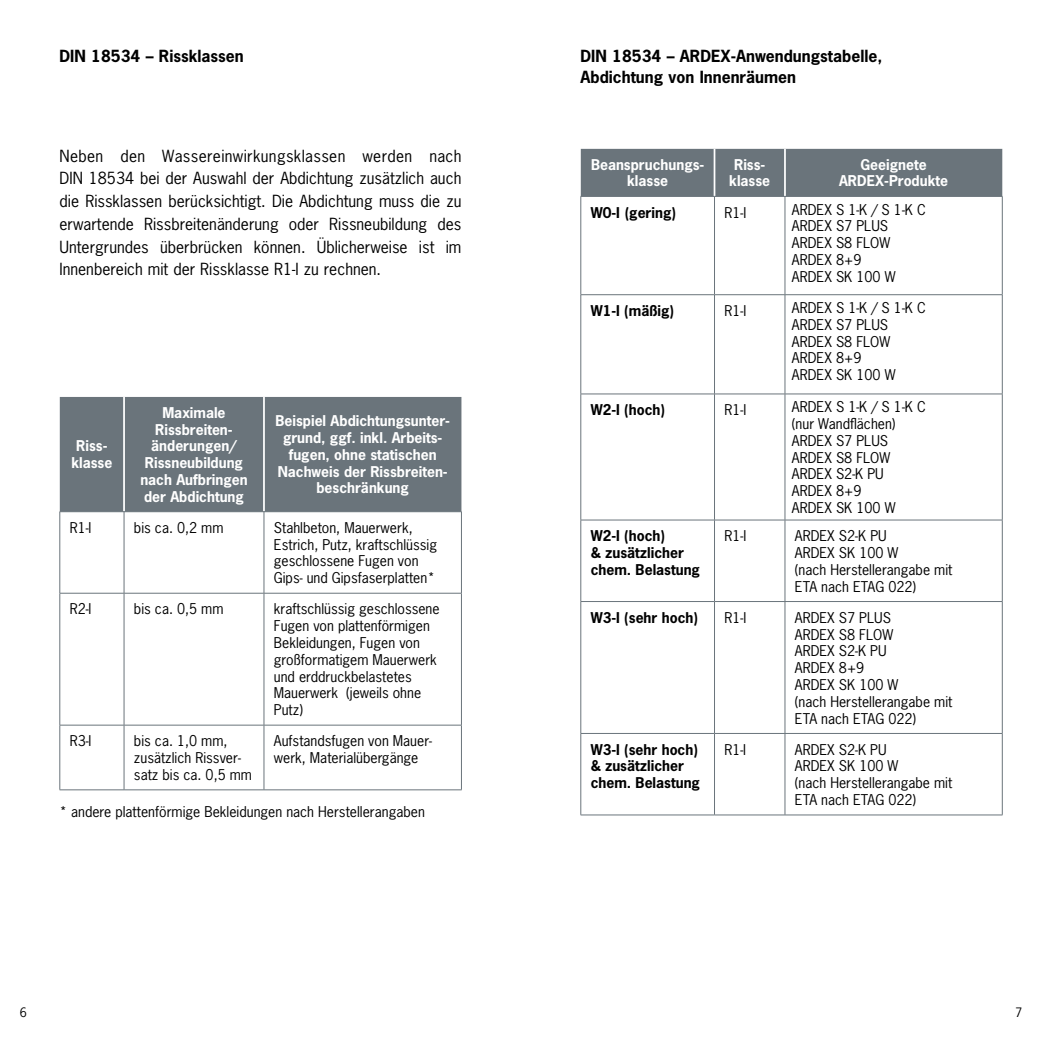
<style>
.page{position:relative;width:1042px;height:1042px;background:#fff}
.page>*{position:absolute;margin:0;border:0;box-sizing:border-box;transform-origin:0 0}
.t1{font:15.75px/22.8px "News Gothic";color:#000;text-align:justify}
.t2{font:700 15.75px/21px "News Gothic Std";color:#000}
.t3{font:14px/16.8px "News Gothic";color:#000}
.t4{font:700 14px/16.8px "News Gothic Std";color:#fff;text-align:center}
.t5{font:700 14px/16.8px "News Gothic";color:#000}
.t6{font:12.25px "News Gothic";color:#000}
</style>
<div class="page">
<div style="left:60px;top:397px;width:401px;height:114px;background:#6a747b"></div>
<hr style="left:123px;top:397px;width:2px;height:114px;background:#fff">
<hr style="left:263px;top:397px;width:2px;height:114px;background:#fff">
<hr style="left:60px;top:511px;width:64px;height:1px;background:#6a747b">
<hr style="left:59px;top:512px;width:1px;height:81px;background:#6a747b">
<hr style="left:124px;top:511px;width:140px;height:1px;background:#6a747b">
<hr style="left:124px;top:512px;width:1px;height:81px;background:#6a747b">
<hr style="left:264px;top:511px;width:198px;height:1px;background:#6a747b">
<hr style="left:264px;top:512px;width:1px;height:81px;background:#6a747b">
<hr style="left:461px;top:512px;width:1px;height:81px;background:#6a747b">
<hr style="left:60px;top:593px;width:64px;height:1px;background:#6a747b">
<hr style="left:59px;top:593px;width:1px;height:132px;background:#6a747b">
<hr style="left:124px;top:593px;width:140px;height:1px;background:#6a747b">
<hr style="left:124px;top:593px;width:1px;height:132px;background:#6a747b">
<hr style="left:264px;top:593px;width:198px;height:1px;background:#6a747b">
<hr style="left:264px;top:593px;width:1px;height:132px;background:#6a747b">
<hr style="left:461px;top:593px;width:1px;height:132px;background:#6a747b">
<hr style="left:60px;top:725px;width:64px;height:1px;background:#6a747b">
<hr style="left:59px;top:725px;width:1px;height:64px;background:#6a747b">
<hr style="left:124px;top:725px;width:140px;height:1px;background:#6a747b">
<hr style="left:124px;top:725px;width:1px;height:64px;background:#6a747b">
<hr style="left:264px;top:725px;width:198px;height:1px;background:#6a747b">
<hr style="left:264px;top:725px;width:1px;height:64px;background:#6a747b">
<hr style="left:461px;top:725px;width:1px;height:64px;background:#6a747b">
<hr style="left:60px;top:789px;width:64px;height:1px;background:#6a747b">
<hr style="left:124px;top:789px;width:140px;height:1px;background:#6a747b">
<hr style="left:264px;top:789px;width:198px;height:1px;background:#6a747b">
<div style="left:581px;top:149px;width:421px;height:47px;background:#6a747b"></div>
<hr style="left:713px;top:149px;width:2px;height:47px;background:#fff">
<hr style="left:784px;top:149px;width:2px;height:47px;background:#fff">
<hr style="left:580px;top:196px;width:134px;height:1px;background:#6a747b">
<hr style="left:580px;top:197px;width:1px;height:97px;background:#6a747b">
<hr style="left:714px;top:196px;width:71px;height:1px;background:#6a747b">
<hr style="left:714px;top:197px;width:1px;height:97px;background:#6a747b">
<hr style="left:785px;top:196px;width:217px;height:1px;background:#6a747b">
<hr style="left:784px;top:197px;width:1px;height:97px;background:#6a747b">
<hr style="left:1002px;top:197px;width:1px;height:97px;background:#6a747b">
<hr style="left:580px;top:294px;width:134px;height:1px;background:#6a747b">
<hr style="left:580px;top:295px;width:1px;height:99px;background:#6a747b">
<hr style="left:714px;top:294px;width:71px;height:1px;background:#6a747b">
<hr style="left:714px;top:295px;width:1px;height:99px;background:#6a747b">
<hr style="left:785px;top:294px;width:217px;height:1px;background:#6a747b">
<hr style="left:784px;top:295px;width:1px;height:99px;background:#6a747b">
<hr style="left:1002px;top:295px;width:1px;height:99px;background:#6a747b">
<hr style="left:580px;top:394px;width:134px;height:1px;background:#6a747b">
<hr style="left:580px;top:394px;width:1px;height:126px;background:#6a747b">
<hr style="left:714px;top:394px;width:71px;height:1px;background:#6a747b">
<hr style="left:714px;top:394px;width:1px;height:126px;background:#6a747b">
<hr style="left:785px;top:394px;width:217px;height:1px;background:#6a747b">
<hr style="left:784px;top:394px;width:1px;height:126px;background:#6a747b">
<hr style="left:1002px;top:394px;width:1px;height:126px;background:#6a747b">
<hr style="left:580px;top:520px;width:134px;height:1px;background:#6a747b">
<hr style="left:580px;top:520px;width:1px;height:81px;background:#6a747b">
<hr style="left:714px;top:520px;width:71px;height:1px;background:#6a747b">
<hr style="left:714px;top:520px;width:1px;height:81px;background:#6a747b">
<hr style="left:785px;top:520px;width:217px;height:1px;background:#6a747b">
<hr style="left:784px;top:520px;width:1px;height:81px;background:#6a747b">
<hr style="left:1002px;top:520px;width:1px;height:81px;background:#6a747b">
<hr style="left:580px;top:601px;width:134px;height:1px;background:#6a747b">
<hr style="left:580px;top:602px;width:1px;height:131px;background:#6a747b">
<hr style="left:714px;top:601px;width:71px;height:1px;background:#6a747b">
<hr style="left:714px;top:602px;width:1px;height:131px;background:#6a747b">
<hr style="left:785px;top:601px;width:217px;height:1px;background:#6a747b">
<hr style="left:784px;top:602px;width:1px;height:131px;background:#6a747b">
<hr style="left:1002px;top:602px;width:1px;height:131px;background:#6a747b">
<hr style="left:580px;top:733px;width:134px;height:1px;background:#6a747b">
<hr style="left:580px;top:734px;width:1px;height:80px;background:#6a747b">
<hr style="left:714px;top:733px;width:71px;height:1px;background:#6a747b">
<hr style="left:714px;top:734px;width:1px;height:80px;background:#6a747b">
<hr style="left:785px;top:733px;width:217px;height:1px;background:#6a747b">
<hr style="left:784px;top:734px;width:1px;height:80px;background:#6a747b">
<hr style="left:1002px;top:734px;width:1px;height:80px;background:#6a747b">
<hr style="left:580px;top:814px;width:134px;height:1px;background:#6a747b">
<hr style="left:714px;top:814px;width:71px;height:1px;background:#6a747b">
<hr style="left:785px;top:814px;width:217px;height:1px;background:#6a747b">
<p class="t2" style="left:60px;top:45px;width:186px">DIN 18534 – Rissklassen</p>
<p class="t1" style="left:60px;top:144px;width:404px">Neben den Wassereinwirkungsklassen werden nach DIN 18534 bei der Auswahl der Abdichtung zusätzlich auch die Rissklassen berücksichtigt. Die Abdichtung muss die zu erwartende Rissbreitenänderung oder Rissneubildung des Untergrundes überbrücken können. Üblicherweise ist im Innenbereich mit der Rissklasse R1-I zu rechnen.</p>
<p class="t4" style="left:71px;top:437px;width:43px">Riss&shy;klasse</p>
<p class="t4" style="left:140px;top:404px;width:109px">Maximale<br>Rissbreiten&shy;änderungen/<br>Rissneubildung nach Aufbringen der Abdichtung</p>
<p class="t4" style="left:275px;top:412px;width:176px">Beispiel Abdichtungsunter&shy;grund, ggf. inkl. Arbeits&shy;fugen, ohne statischen<br>Nachweis der Rissbreiten&shy;beschränkung</p>
<p class="t3" style="left:70px;top:519px;width:23px">R1-I</p>
<p class="t3" style="left:134px;top:519px;width:91px">bis ca. 0,2 mm</p>
<p class="t3" style="left:274px;top:519px;width:165px">Stahlbeton, Mauerwerk,<br>Estrich, Putz, kraftschlüssig geschlossene Fugen von<br>Gips- und Gipsfaserplatten*</p>
<p class="t3" style="left:70px;top:600px;width:23px">R2-I</p>
<p class="t3" style="left:134px;top:600px;width:91px">bis ca. 0,5 mm</p>
<p class="t3" style="left:274px;top:600px;width:167px">kraftschlüssig geschlossene<br>Fugen von plattenförmigen<br>Bekleidungen, Fugen von großformatigem Mauerwerk und erddruckbelastetes<br>Mauerwerk (jeweils ohne<br>Putz)</p>
<p class="t3" style="left:70px;top:732px;width:23px">R3-I</p>
<p class="t3" style="left:134px;top:732px;width:120px">bis ca. 1,0 mm, zusätzlich Rissver&shy;satz bis ca. 0,5 mm</p>
<p class="t3" style="left:274px;top:732px;width:160px">Aufstandsfugen von Mauer&shy;werk, Materialübergänge</p>
<p class="t3" style="left:60px;top:803px;width:367px">* andere plattenförmige Bekleidungen nach Herstellerangaben</p>
<p class="t2" style="left:580px;top:45px;width:303px">DIN 18534 – ARDEX-Anwendungstabelle,<br>Abdichtung von Innenräumen</p>
<p class="t4" style="left:591px;top:156px;width:115px">Beanspruchungs&shy;klasse</p>
<p class="t4" style="left:729px;top:156px;width:43px">Riss&shy;klasse</p>
<p class="t4" style="left:839px;top:156px;width:111px">Geeignete<br>ARDEX-Produkte</p>
<p class="t5" style="left:591px;top:204px;width:87px">W0-I (gering)</p>
<p class="t3" style="left:724px;top:204px;width:23px">R1-I</p>
<p class="t3" style="left:792px;top:201px;width:135px">ARDEX S 1-K / S 1-K C<br>ARDEX S7 PLUS<br>ARDEX S8 FLOW<br>ARDEX 8+9<br>ARDEX SK 100 W</p>
<p class="t5" style="left:591px;top:302px;width:85px">W1-I (mäßig)</p>
<p class="t3" style="left:724px;top:302px;width:23px">R1-I</p>
<p class="t3" style="left:792px;top:299px;width:135px">ARDEX S 1-K / S 1-K C<br>ARDEX S7 PLUS<br>ARDEX S8 FLOW<br>ARDEX 8+9<br>ARDEX SK 100 W</p>
<p class="t5" style="left:591px;top:401px;width:76px">W2-I (hoch)</p>
<p class="t3" style="left:724px;top:401px;width:23px">R1-I</p>
<p class="t3" style="left:792px;top:398px;width:135px">ARDEX S 1-K / S 1-K C (nur Wandflächen)<br>ARDEX S7 PLUS<br>ARDEX S8 FLOW<br>ARDEX S2-K PU<br>ARDEX 8+9<br>ARDEX SK 100 W</p>
<p class="t5" style="left:591px;top:527px;width:111px">W2-I (hoch)<br>&amp; zusätzlicher chem. Belastung</p>
<p class="t3" style="left:724px;top:527px;width:23px">R1-I</p>
<p class="t3" style="left:795px;top:527px;width:159px">ARDEX S2-K PU<br>ARDEX SK 100 W<br>(nach Herstellerangabe mit<br>ETA nach ETAG 022)</p>
<p class="t5" style="left:591px;top:609px;width:109px">W3-I (sehr hoch)</p>
<p class="t3" style="left:724px;top:609px;width:23px">R1-I</p>
<p class="t3" style="left:795px;top:609px;width:159px">ARDEX S7 PLUS<br>ARDEX S8 FLOW<br>ARDEX S2-K PU<br>ARDEX 8+9<br>ARDEX SK 100 W<br>(nach Herstellerangabe mit<br>ETA nach ETAG 022)</p>
<p class="t5" style="left:591px;top:741px;width:111px">W3-I (sehr hoch) &amp; zusätzlicher chem. Belastung</p>
<p class="t3" style="left:724px;top:741px;width:23px">R1-I</p>
<p class="t3" style="left:795px;top:741px;width:159px">ARDEX S2-K PU<br>ARDEX SK 100 W<br>(nach Herstellerangabe mit<br>ETA nach ETAG 022)</p>
<p class="t6" style="left:20px;top:1004px;width:9px">6</p>
<p class="t6" style="left:1015px;top:1004px;width:9px">7</p>
</div>
